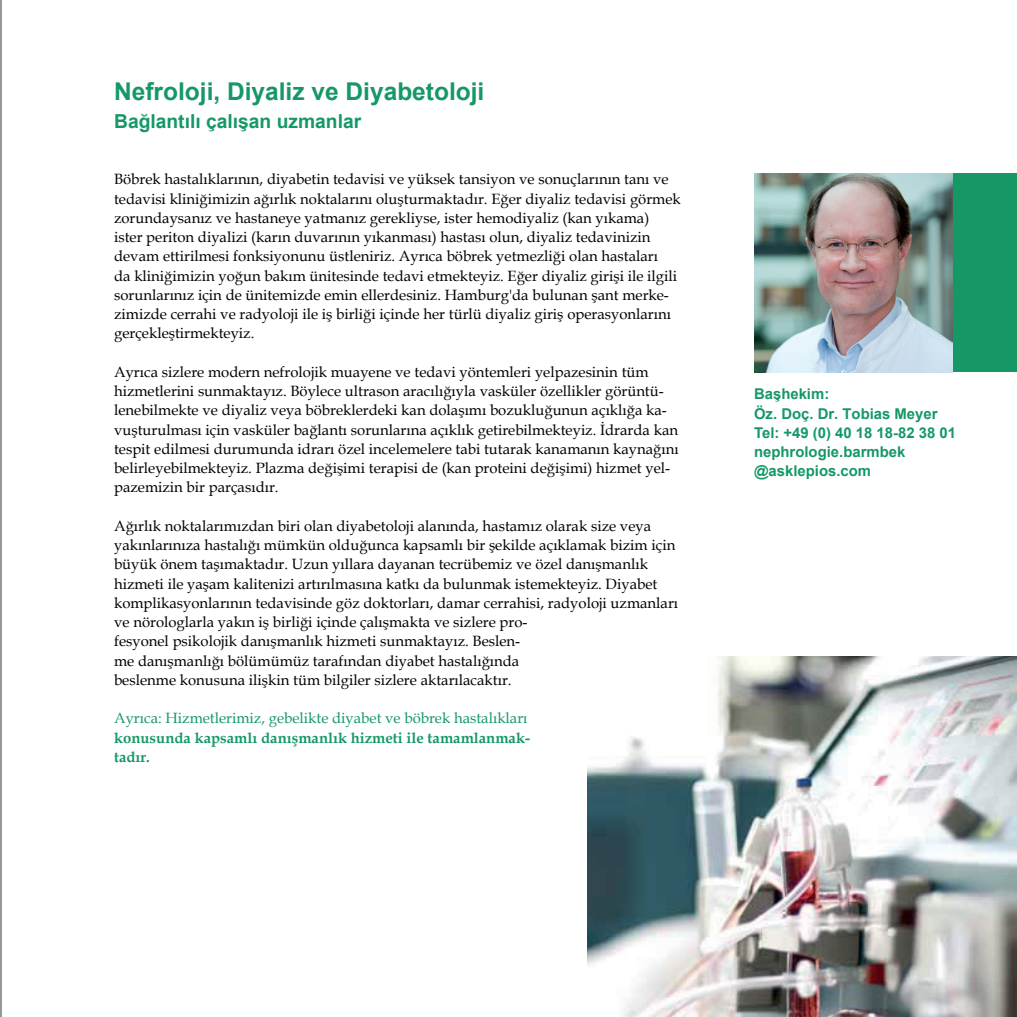
<style>
.page{position:relative;width:1017px;height:1017px;background:#fff}
.page>*{position:absolute;margin:0;border:0;box-sizing:border-box;transform-origin:0 0}
.t1{font:700 24.5px "Arial";color:#159866}
.t2{font:700 19.25px "Arial";color:#159866}
.t3{font:14.88px/19.2px "Book Antiqua";color:#000001}
.t4{font:700 14.88px/19.2px "Arial";color:#159866}
.t5{font:14.88px "Book Antiqua";color:#159866}
.t6{font:700 14.88px/19.2px "Book Antiqua";color:#159866}
</style>
<div class="page">
<div style="left:952px;top:174px;width:65px;height:198px;background:#159866"></div>
<img style="left:587px;top:657px;width:430px;height:360px">
<img style="left:0;top:0;width:1px;height:1017px">
<hr style="left:1px;top:0;width:1px;height:1017px;background:#909697">
<img style="left:754px;top:174px;width:198px;height:198px">
<h1 class="t1" style="left:114px;top:75px;width:372px">Nefroloji, Diyaliz ve Diyabetoloji</h1>
<p class="t2" style="left:114px;top:108px;width:249px">Bağlantılı çalışan uzmanlar</p>
<p class="t3" style="left:114px;top:169px;width:568px">Böbrek hastalıklarının, diyabetin tedavisi ve yüksek tansiyon ve sonuçlarının tanı ve tedavisi kliniğimizin ağırlık noktalarını oluşturmaktadır. Eğer diyaliz tedavisi görmek zorundaysanız ve hastaneye yatmanız gerekliyse, ister hemodiyaliz (kan yıkama) ister periton diyalizi (karın duvarının yıkanması) hastası olun, diyaliz tedavinizin devam ettirilmesi fonksiyonunu üstleniriz. Ayrıca böbrek yetmezliği olan hastaları<br>da kliniğimizin yoğun bakım ünitesinde tedavi etmekteyiz. Eğer diyaliz girişi ile ilgili sorunlarınız için de ünitemizde emin ellerdesiniz. Hamburg'da bulunan şant merke&shy;zimizde cerrahi ve radyoloji ile iş birliği içinde her türlü diyaliz giriş operasyonlarını gerçekleştirmekteyiz.</p>
<p class="t3" style="left:114px;top:362px;width:566px">Ayrıca sizlere modern nefrolojik muayene ve tedavi yöntemleri yelpazesinin tüm hizmetlerini sunmaktayız. Böylece ultrason aracılığıyla vasküler özellikler görüntü&shy;lenebilmekte ve diyaliz veya böbreklerdeki kan dolaşımı bozukluğunun açıklığa ka&shy;vuşturulması için vasküler bağlantı sorunlarına açıklık getirebilmekteyiz. İdrarda kan tespit edilmesi durumunda idrarı özel incelemelere tabi tutarak kanamanın kaynağını belirleyebilmekteyiz. Plazma değişimi terapisi de (kan proteini değişimi) hizmet yel&shy;pazemizin bir parçasıdır.</p>
<p class="t3" style="left:114px;top:516px;width:566px">Ağırlık noktalarımızdan biri olan diyabetoloji alanında, hastamız olarak size veya yakınlarınıza hastalığı mümkün olduğunca kapsamlı bir şekilde açıklamak bizim için büyük önem taşımaktadır. Uzun yıllara dayanan tecrübemiz ve özel danışmanlık hizmeti ile yaşam kalitenizi artırılmasına katkı da bulunmak istemekteyiz. Diyabet komplikasyonlarının tedavisinde göz doktorları, damar cerrahisi, radyoloji uzmanları ve nörologlarla yakın iş birliği içinde çalışmakta ve sizlere pro-<br>fesyonel psikolojik danışmanlık hizmeti sunmaktayız. Beslen-<br>me danışmanlığı bölümümüz tarafından diyabet hastalığında<br>beslenme konusuna ilişkin tüm bilgiler sizlere aktarılacaktır.</p>
<p class="t5" style="left:114px;top:708px;width:415px">Ayrıca: Hizmetlerimiz, gebelikte diyabet ve böbrek hastalıkları</p>
<p class="t6" style="left:114px;top:728px;width:417px">konusunda kapsamlı danışmanlık hizmeti ile tamamlanmak&shy;tadır.</p>
<p class="t4" style="left:754px;top:385px;width:77px">Başhekim:</p>
<p class="t4" style="left:754px;top:424px;width:203px">Tel: +49 (0) 40 18 18-82 38 01 nephrologie.barmbek @asklepios.com</p>
<p class="t4" style="left:754px;top:404px;width:185px">Öz. Doç. Dr. Tobias Meyer</p>
</div>
